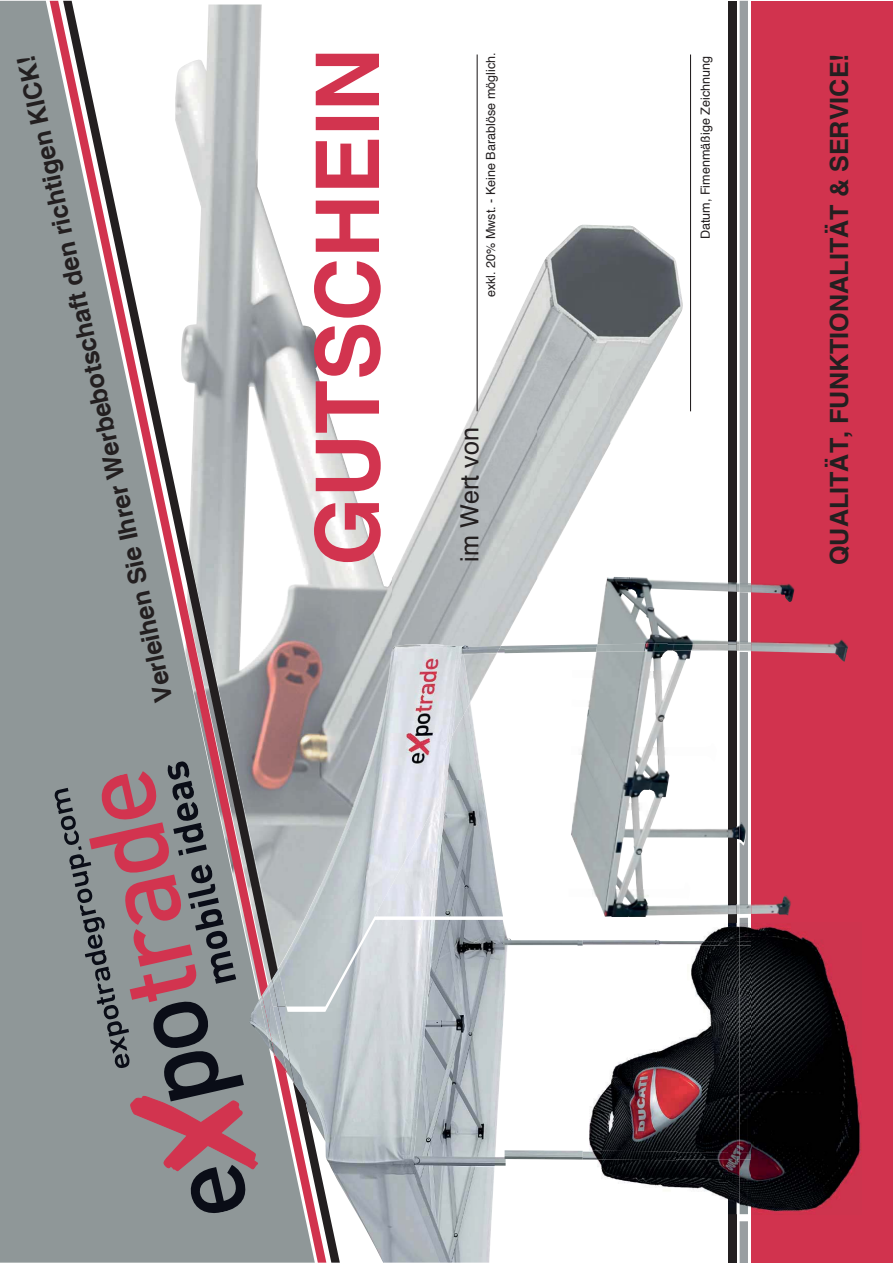
<style>
.page{position:relative;width:893px;height:1263px;background:#fff}
.page>*{position:absolute;margin:0;border:0;box-sizing:border-box;transform-origin:0 0}
.t1{font:700 88.05px "Helvetica";color:#d2344f}
.t2{font:700 25.2px "Helvetica";color:#231f20}
.t3{font:25.2px "Helvetica";color:#231f20}
.t4{font:12.6px "Helvetica";color:#231f20}
</style>
<div class="page">
<img style="left:340px;top:448px;width:52px;height:196px">
<img style="left:392px;top:361px;width:145px;height:293px">
<img style="left:496px;top:225px;width:187px;height:137px">
<img style="left:537px;top:361px;width:73px;height:218px">
<img style="left:610px;top:361px;width:45px;height:83px">
<svg style="left:315px;top:333px;width:25px;height:311px"></svg>
<svg style="left:0;top:1px;width:315px;height:1262px;fill:#8f9798"></svg>
<img style="left:286px;top:920px;width:220px;height:343px">
<img style="left:505px;top:1150px;width:78px;height:10px">
<img style="left:505px;top:925px;width:72px;height:70px">
<img style="left:505px;top:644px;width:63px;height:9px">
<svg style="left:577px;top:940px;width:6px;height:6px"></svg>
<img style="left:278px;top:644px;width:223px;height:363px">
<img style="left:273px;top:1074px;width:5px;height:11px">
<img style="left:268px;top:979px;width:4px;height:6px">
<img style="left:262px;top:985px;width:25px;height:89px">
<img style="left:278px;top:1007px;width:30px;height:98px">
<img style="left:272px;top:969px;width:14px;height:38px">
<img style="left:262px;top:999px;width:9px;height:51px">
<div style="left:751px;top:1px;width:141px;height:1262px;background:#d1334e"></div>
<svg style="left:54px;top:761px;width:208px;height:455px;background:#8a7d82"></svg>
<hr style="left:477px;top:55px;width:1px;height:356px;background:#231f20">
<hr style="left:690px;top:55px;width:1px;height:356px;background:#231f20">
<img style="left:568px;top:577px;width:160px;height:340px">
<img style="left:596px;top:644px;width:132px;height:8px">
<svg style="left:728px;top:1px;width:23px;height:1262px"></svg>
<img style="left:740px;top:822px;width:8px;height:92px">
<img style="left:751px;top:583px;width:97px;height:333px">
<svg style="left:573px;top:629px;width:4px;height:13px"></svg>
<img style="left:597px;top:923px;width:264px;height:291px">
<img style="left:728px;top:923px;width:8px;height:291px">
<img style="left:583px;top:940px;width:168px;height:220px">
<img style="left:728px;top:941px;width:8px;height:218px">
<img style="left:740px;top:923px;width:8px;height:291px">
<img style="left:740px;top:941px;width:8px;height:218px">
<p class="t4" style="left:485px;top:297px;width:246px;rotate:-90deg">exkl. 20% Mwst. - Keine Barablöse möglich.</p>
<p class="t2" style="left:825px;top:565px;width:513px;rotate:-90deg">QUALITÄT, FUNKTIONALITÄT &amp; SERVICE!</p>
<h1 class="t1" style="left:297px;top:566px;width:520px;rotate:-90deg">GUTSCHEIN</h1>
<p class="t2" style="left:149px;top:705px;width:662px;rotate:-102deg">Verleihen Sie Ihrer Werbebotschaft den richtigen KICK!</p>
<p class="t4" style="left:700px;top:239px;width:185px;rotate:-90deg">Datum, Fimenmäßige Zeichnung</p>
<p class="t3" style="left:459px;top:562px;width:136px;rotate:-90deg">im Wert von</p>
</div>
